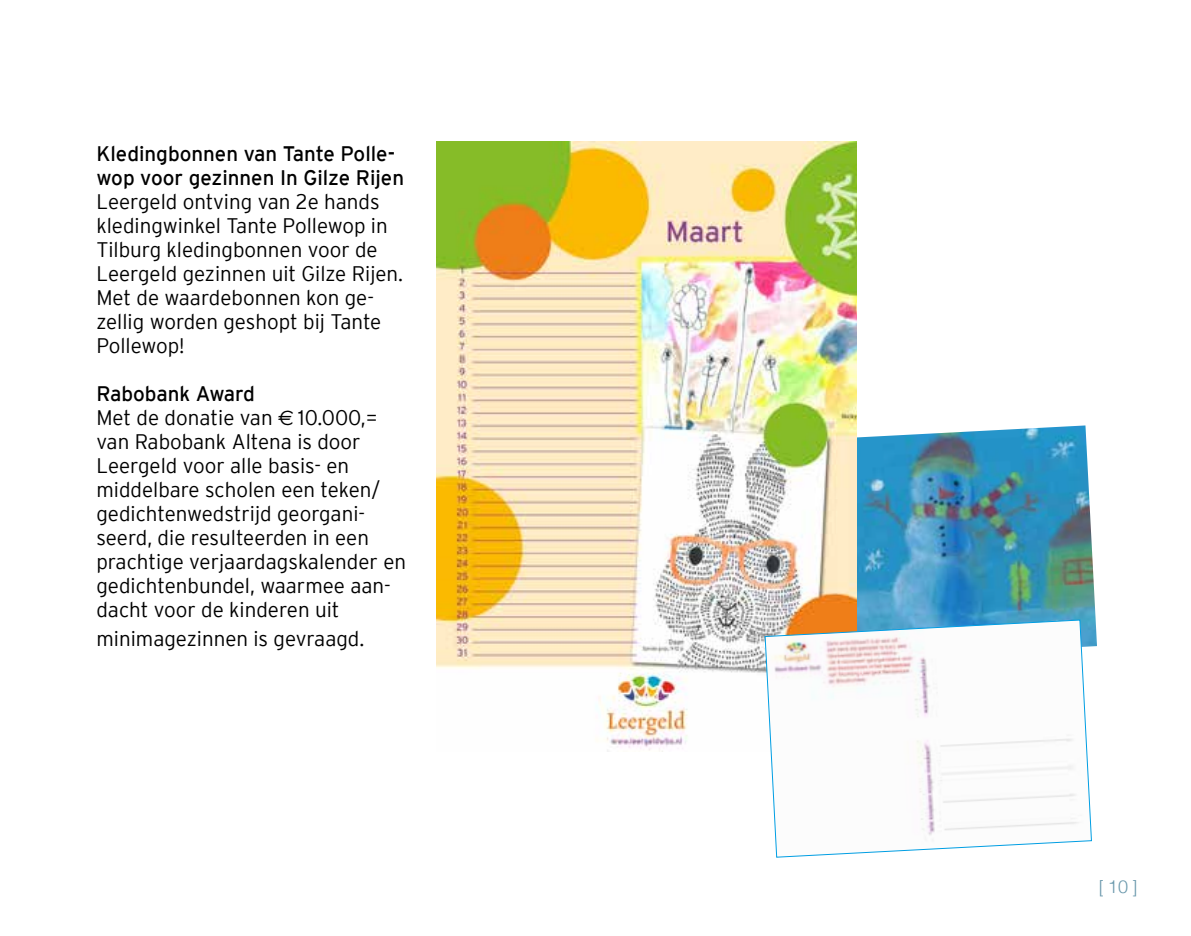
<style>
.page{position:relative;width:1191px;height:936px;background:#fff}
.page>*{position:absolute;margin:0;border:0;box-sizing:border-box;transform-origin:0 0}
.t1{font:300 21px/24px "Interstate";color:#000}
.t2{font:21px/24px "Interstate";color:#000}
.t3{font:300 18px "Helvetica Neue";color:#6897ab}
.s1{font-weight:400}
.s2{font-family:"Euro Sans";font-weight:400}
</style>
<div class="page">
<img style="left:856px;top:425px;width:241px;height:222px">
<img style="left:436px;top:142px;width:420px;height:609px">
<svg style="left:764px;top:619px;width:328px;height:238px"></svg>
<p class="t2" style="left:96px;top:141px;width:309px">Kledingbonnen van Tante Polle&shy;wop voor gezinnen In Gilze Rijen</p>
<p class="t1" style="left:96px;top:189px;width:308px">Leergeld ontving van 2e hands kledingwinkel Tante Pollewop in<br>Tilburg kledingbonnen voor de<br>Leergeld gezinnen uit Gilze Rijen.<br>Met de waardebonnen kon ge&shy;zellig worden geshopt bij Tante<br>Pollewop!</p>
<p class="t1" style="left:96px;top:381px;width:311px"><span class="s1">Rabobank Award<br></span>Met de donatie van <span class="s2">€</span> 10.000,= van Rabobank Altena is door<br>Leergeld voor alle basis- en middelbare scholen een teken/ gedichtenwedstrijd georgani&shy;seerd, die resulteerden in een prachtige verjaardagskalender en gedichtenbundel, waarmee aan&shy;dacht voor de kinderen uit</p>
<p class="t1" style="left:96px;top:626px;width:269px">minimagezinnen is gevraagd.</p>
<p class="t3" style="left:1098px;top:872px;width:40px">[ 10 ]</p>
</div>
